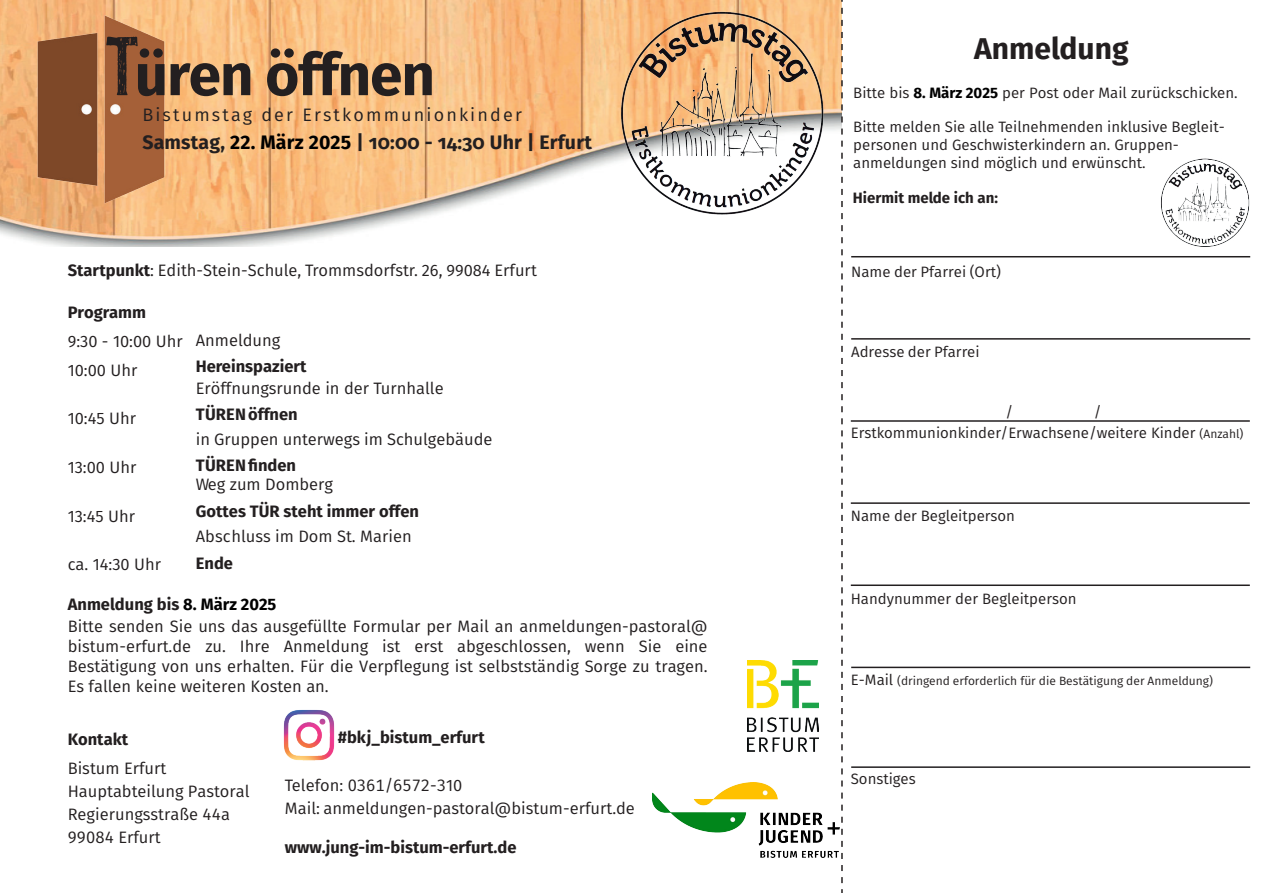
<style>
.page{position:relative;width:1263px;height:893px;background:#fff}
.page>*{position:absolute;margin:0;border:0;box-sizing:border-box;transform-origin:0 0}
.t1{font:700 58.5px "Fira Sans";letter-spacing:-.02em;color:#231f20}
.t2{font:700 30px "Fira Sans";color:#231f20}
.t3{font:700 19.5px "Fira Sans";letter-spacing:.01em;color:#231f20}
.t4{font:18px "Fira Sans";letter-spacing:.12em;color:#231f20}
.t5{font:16.5px/23.1px "Fira Sans";color:#231f20}
.t6{font:700 16.5px "Fira Sans";color:#231f20}
.t7{font:15px/18px "Fira Sans";color:#231f20}
.t8{font:700 15px "Fira Sans";color:#231f20}
.t9{font:12px "Fira Sans";color:#231f20}
.s1{font-family:"Wood Hell Company";font-weight:400;font-size:75px}
.s2{color:#000}
.s3{font-weight:700}
.s4{font-weight:700;color:#000}
.s5{font-size:12px}
.s6{font-size:15px}
</style>
<div class="page">
<img style="left:313px;top:0;width:528px;height:239px">
<svg style="left:841px;top:0;width:2px;height:893px"></svg>
<img style="left:653px;top:782px;width:187px;height:75px">
<img style="left:747px;top:661px;width:72px;height:91px">
<hr style="left:851px;top:256px;width:399px;height:1px;background:#231f20">
<hr style="left:851px;top:338px;width:399px;height:2px;background:#231f20">
<hr style="left:851px;top:420px;width:399px;height:2px;background:#231f20">
<hr style="left:851px;top:502px;width:399px;height:2px;background:#231f20">
<hr style="left:851px;top:584px;width:399px;height:2px;background:#231f20">
<hr style="left:851px;top:667px;width:399px;height:1px;background:#231f20">
<hr style="left:851px;top:766px;width:399px;height:2px;background:#231f20">
<img style="left:620px;top:11px;width:204px;height:205px">
<img style="left:1161px;top:158px;width:89px;height:89px">
<img style="left:283px;top:710px;width:52px;height:51px">
<img style="left:0;top:0;width:313px;height:247px">
<h1 class="t1" style="left:107px;top:25px;width:330px"><span class="s1">T</span>üren öffnen</h1>
<p class="t4" style="left:142px;top:101px;width:381px">Bistumstag der Erstkommunionkinder</p>
<p class="t3" style="left:142px;top:126px;width:451px">Samstag, <span class="s2">22. März 2025</span> | 10:00 - 14:30 Uhr | Erfurt</p>
<p class="t5" style="left:68px;top:258px;width:471px"><span class="s3">Startpunkt</span>: Edith-Stein-Schule, Trommsdorfstr. 26, 99084 Erfurt</p>
<p class="t6" style="left:68px;top:299px;width:80px">Programm</p>
<p class="t5" style="left:68px;top:327px;width:116px;line-height:28.8px">9:30 - 10:00 Uhr<br>10:00 Uhr</p>
<p class="t5" style="left:68px;top:407px;width:70px">10:45 Uhr</p>
<p class="t5" style="left:68px;top:455px;width:70px">13:00 Uhr</p>
<p class="t5" style="left:68px;top:504px;width:69px">13:45 Uhr</p>
<p class="t5" style="left:196px;top:328px;width:86px">Anmeldung</p>
<p class="t6" style="left:196px;top:352px;width:112px">Hereinspaziert</p>
<p class="t5" style="left:196px;top:376px;width:249px">Eröffnungsrunde in der Turnhalle</p>
<p class="t6" style="left:196px;top:400px;width:103px">TÜREN öffnen</p>
<p class="t5" style="left:196px;top:427px;width:298px">in Gruppen unterwegs im Schulgebäude</p>
<p class="t6" style="left:196px;top:451px;width:102px">TÜREN finden</p>
<p class="t5" style="left:196px;top:473px;width:139px">Weg zum Domberg</p>
<p class="t6" style="left:196px;top:497px;width:225px">Gottes TÜR steht immer offen</p>
<p class="t5" style="left:196px;top:524px;width:217px">Abschluss im Dom St. Marien</p>
<p class="t5" style="left:68px;top:553px;width:95px">ca. 14:30 Uhr</p>
<p class="t6" style="left:196px;top:549px;width:39px">Ende</p>
<p class="t5" style="left:68px;top:592px;width:641px"><span class="s3">Anmeldung bis</span> <span class="s4">8. März 2025<br></span>Bitte senden Sie uns das ausgefüllte Formular per Mail an anmeldungen-pastoral@</p>
<p class="t5" style="left:68px;top:636px;width:641px;line-height:19.8px;text-align:justify">bistum-erfurt.de zu. Ihre Anmeldung ist erst abgeschlossen, wenn Sie eine Bestätigung von uns erhalten. Für die Verpflegung ist selbstständig Sorge zu tragen.<br>Es fallen keine weiteren Kosten an.</p>
<p class="t6" style="left:68px;top:725px;width:62px">Kontakt</p>
<p class="t5" style="left:68px;top:756px;width:183px">Bistum Erfurt<br>Hauptabteilung Pastoral<br>Regierungsstraße 44a<br>99084 Erfurt</p>
<p class="t6" style="left:338px;top:723px;width:149px">#bkj_bistum_erfurt</p>
<p class="t5" style="left:285px;top:773px;width:352px">Telefon: 0361/6572-310<br>Mail: anmeldungen-pastoral@bistum-erfurt.de</p>
<p class="t6" style="left:285px;top:833px;width:233px">www.jung-im-bistum-erfurt.de</p>
<h2 class="t2" style="left:974px;top:23px;width:156px">Anmeldung</h2>
<p class="t7" style="left:853px;top:84px;width:386px">Bitte bis <span class="s4">8. März 2025</span> per Post oder Mail zurückschicken.</p>
<p class="t7" style="left:853px;top:117px;width:373px">Bitte melden Sie alle Teilnehmenden inklusive Begleit&shy;personen und Geschwisterkindern an. Gruppen&shy;anmeldungen sind möglich und erwünscht.</p>
<p class="t8" style="left:853px;top:185px;width:147px">Hiermit melde ich an:</p>
<p class="t7" style="left:851px;top:263px;width:151px">Name der Pfarrei (Ort)</p>
<p class="t7" style="left:851px;top:342px;width:130px">Adresse der Pfarrei</p>
<p class="t7" style="left:851px;top:424px;width:394px">Erstkommunionkinder/Erwachsene/weitere Kinder <span class="s5">(Anzahl)</span></p>
<p class="t7" style="left:851px;top:506px;width:166px">Name der Begleitperson</p>
<p class="t7" style="left:851px;top:590px;width:227px">Handynummer der Begleitperson</p>
<p class="t9" style="left:851px;top:672px;width:364px"><span class="s6">E-Mail</span> (dringend erforderlich für die Bestätigung der Anmeldung)</p>
<p class="t7" style="left:851px;top:769px;width:66px">Sonstiges</p>
</div>
